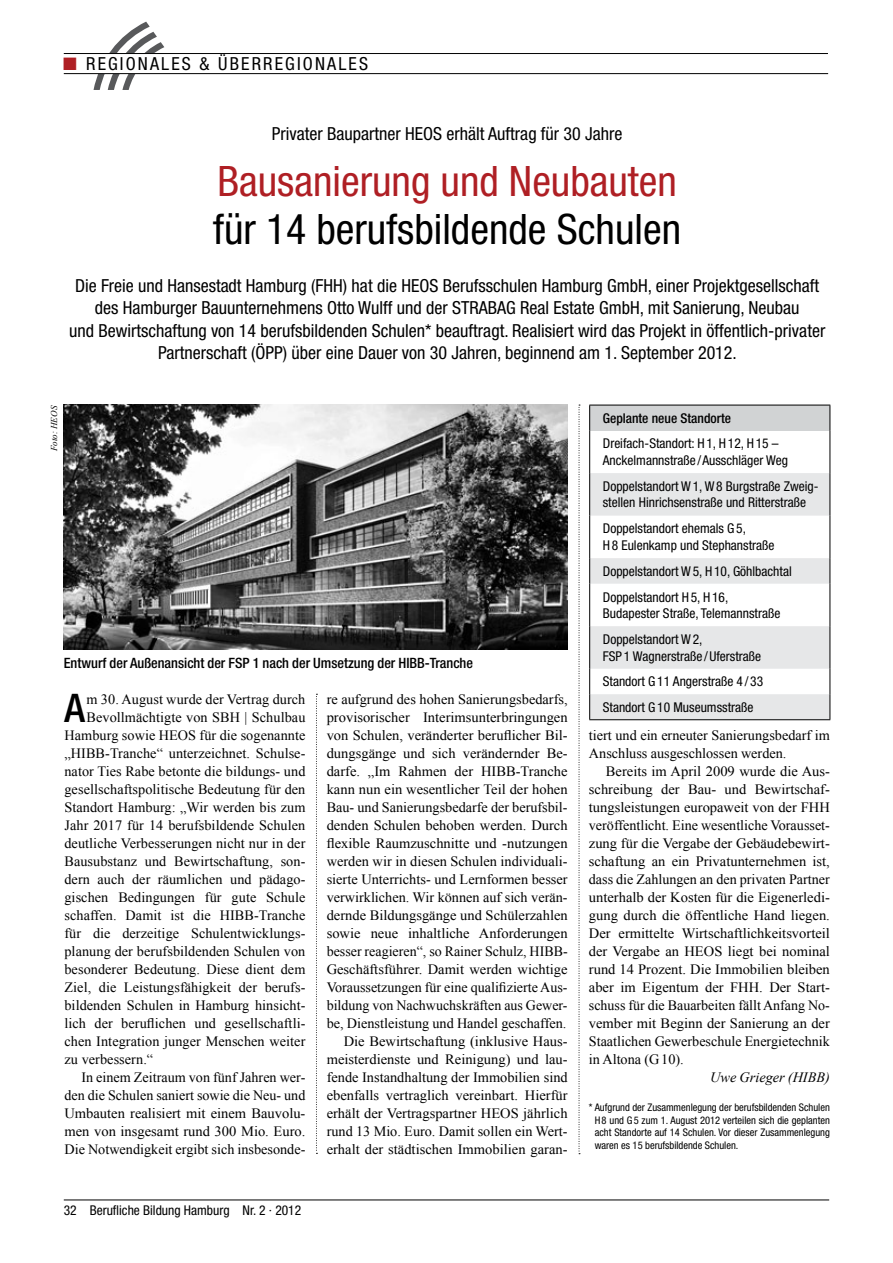
<style>
.page{position:relative;width:893px;height:1263px;background:#fff}
.page>*{position:absolute;margin:0;border:0;box-sizing:border-box;transform-origin:0 0}
.t1{font:condensed 42px "Helvetica Neue LT Std";color:#000}
.t2{font:condensed 42px "Helvetica Neue LT Std";color:#af1f24}
.t3{font:500 condensed 39.45px "Helvetica Neue LT Std";color:#000}
.t4{font:condensed 18px/22.5px "Helvetica Neue LT Std";color:#000;text-align:center}
.t5{font:condensed 18px "Helvetica Neue LT Std";letter-spacing:.12em;color:#000}
.t6{font:14.25px/18px "Times New Roman";color:#000;text-align:right}
.t7{font:500 condensed 14.25px "Helvetica Neue LT Std";color:#000}
.t8{font:italic 14.25px "Times New Roman";color:#000}
.t9{font:condensed 13.5px/16.5px "Helvetica Neue LT Std";color:#000}
.t10{font:500 condensed 13.5px "Helvetica Neue LT Std";color:#000}
.t11{font:condensed 10.5px/12.8px "Helvetica Neue LT Std";color:#000;text-align:justify}
.t12{font:italic 9px "Times New Roman";color:#000}
.s1{color:#af1f24}
</style>
<div class="page">
<hr style="left:64px;top:1199px;width:765px;height:1px;background:#000">
<svg style="left:94px;top:22px;width:70px;height:68px"></svg>
<div style="left:63px;top:54px;width:323px;height:20px;background:#fff"></div>
<hr style="left:64px;top:53px;width:764px;height:1px;background:#000">
<hr style="left:64px;top:73px;width:764px;height:1px;background:#000">
<svg style="left:316px;top:694px;width:1px;height:460px"></svg>
<svg style="left:579px;top:405px;width:1px;height:749px"></svg>
<div style="left:590px;top:405px;width:240px;height:26px;background:#d1d3d4"></div>
<svg style="left:590px;top:473px;width:240px;height:246px;fill:#e6e7e8"></svg>
<hr style="left:589px;top:405px;width:241px;height:1px;background:#000">
<svg style="left:589px;top:405px;width:1px;height:26px"></svg>
<svg style="left:830px;top:405px;width:1px;height:26px"></svg>
<hr style="left:589px;top:431px;width:1px;height:42px;background:#000">
<hr style="left:830px;top:431px;width:1px;height:42px;background:#000">
<hr style="left:589px;top:473px;width:1px;height:43px;background:#000">
<hr style="left:830px;top:473px;width:1px;height:43px;background:#000">
<hr style="left:589px;top:516px;width:1px;height:42px;background:#000">
<hr style="left:830px;top:516px;width:1px;height:42px;background:#000">
<svg style="left:589px;top:558px;width:1px;height:26px"></svg>
<svg style="left:830px;top:558px;width:1px;height:26px"></svg>
<hr style="left:589px;top:584px;width:1px;height:42px;background:#000">
<hr style="left:830px;top:584px;width:1px;height:42px;background:#000">
<hr style="left:589px;top:626px;width:1px;height:43px;background:#000">
<hr style="left:830px;top:626px;width:1px;height:43px;background:#000">
<svg style="left:589px;top:669px;width:1px;height:50px"></svg>
<svg style="left:830px;top:669px;width:1px;height:50px"></svg>
<hr style="left:589px;top:719px;width:241px;height:1px;background:#000">
<img style="left:64px;top:405px;width:504px;height:245px">
<p class="t5" style="left:63px;top:53px;width:306px"><span class="s1">■</span> Regionales &amp; ÜberRegionales</p>
<p class="t4" style="left:272px;top:123px;width:352px">Privater Baupartner HEOS erhält Auftrag für 30 Jahre</p>
<h1 class="t2" style="left:217px;top:157px;width:461px">Bausanierung und Neubauten</h1>
<h1 class="t1" style="left:213px;top:205px;width:469px">für 14 berufsbildende Schulen</h1>
<p class="t4" style="left:69px;top:274px;width:758px">Die Freie und Hansestadt Hamburg (FHH) hat die HEOS Berufsschulen Hamburg GmbH, einer Projektgesellschaft des Hamburger Bauunternehmens Otto Wulff und der STRABAG Real Estate GmbH, mit Sanierung, Neubau<br>und Bewirtschaftung von 14 berufsbildenden Schulen* beauftragt. Realisiert wird das Projekt in öffentlich-privater Partnerschaft (ÖPP) über eine Dauer von 30 Jahren, beginnend am 1. September 2012.</p>
<p class="t12" style="left:48px;top:451px;width:47px;rotate:-90deg">Foto: HEOS</p>
<p class="t7" style="left:64px;top:654px;width:411px">Entwurf der Außenansicht der FSP 1 nach der Umsetzung der HIBB-Tranche</p>
<h2 class="t3" style="left:64px;top:684px;width:22px">A</h2>
<p class="t6" style="left:87px;top:690px;width:220px">m 30. August wurde der Vertrag durch</p>
<p class="t6" style="left:87px;top:708px;width:220px">Bevollmächtigte von SBH | Schulbau</p>
<p class="t6" style="left:64px;top:726px;width:242px">Hamburg sowie HEOS für die sogenannte</p>
<p class="t6" style="left:64px;top:744px;width:242px">„HIBB-Tranche“ unterzeichnet. Schulse-</p>
<p class="t6" style="left:64px;top:762px;width:242px">nator Ties Rabe betonte die bildungs- und</p>
<p class="t6" style="left:64px;top:780px;width:242px">gesellschaftspolitische Bedeutung für den</p>
<p class="t6" style="left:64px;top:798px;width:242px">Standort Hamburg: „Wir werden bis zum</p>
<p class="t6" style="left:64px;top:816px;width:242px">Jahr 2017 für 14 berufsbildende Schulen</p>
<p class="t6" style="left:64px;top:834px;width:242px">deutliche Verbesserungen nicht nur in der</p>
<p class="t6" style="left:64px;top:852px;width:242px">Bausubstanz und Bewirtschaftung, son-</p>
<p class="t6" style="left:64px;top:870px;width:241px">dern auch der räumlichen und pädago-</p>
<p class="t6" style="left:64px;top:888px;width:242px">gischen Bedingungen für gute Schule</p>
<p class="t6" style="left:64px;top:906px;width:242px">schaffen. Damit ist die HIBB-Tranche</p>
<p class="t6" style="left:64px;top:924px;width:241px">für die derzeitige Schulentwicklungs-</p>
<p class="t6" style="left:64px;top:942px;width:242px">planung der berufsbildenden Schulen von</p>
<p class="t6" style="left:64px;top:960px;width:242px">besonderer Bedeutung. Diese dient dem</p>
<p class="t6" style="left:64px;top:978px;width:241px">Ziel, die Leistungsfähigkeit der berufs-</p>
<p class="t6" style="left:64px;top:996px;width:242px">bildenden Schulen in Hamburg hinsicht-</p>
<p class="t6" style="left:64px;top:1014px;width:242px">lich der beruflichen und gesellschaftli-</p>
<p class="t6" style="left:64px;top:1032px;width:242px">chen Integration junger Menschen weiter</p>
<p class="t6" style="left:64px;top:1050px;width:90px">zu verbessern.“</p>
<p class="t6" style="left:81px;top:1068px;width:225px">In einem Zeitraum von fünf Jahren wer-</p>
<p class="t6" style="left:64px;top:1086px;width:242px">den die Schulen saniert sowie die Neu- und</p>
<p class="t6" style="left:64px;top:1104px;width:243px">Umbauten realisiert mit einem Bauvolu-</p>
<p class="t6" style="left:64px;top:1122px;width:242px">men von insgesamt rund 300 Mio. Euro.</p>
<p class="t6" style="left:64px;top:1140px;width:242px">Die Notwendigkeit ergibt sich insbesonde-</p>
<p class="t9" style="left:64px;top:1202px;width:239px">32 Berufliche Bildung Hamburg Nr. 2 · 2012</p>
<p class="t6" style="left:327px;top:690px;width:242px">re aufgrund des hohen Sanierungsbedarfs, provisorischer Interimsunterbringungen von Schulen, veränderter beruflicher Bil&shy;dungsgänge und sich verändernder Be&shy;darfe. „Im Rahmen der HIBB-Tranche kann nun ein wesentlicher Teil der hohen Bau- und Sanierungsbedarfe der berufsbil&shy;denden Schulen behoben werden. Durch flexible Raumzuschnitte und -nutzungen werden wir in diesen Schulen individuali&shy;sierte Unterrichts- und Lernformen besser verwirklichen. Wir können auf sich verän&shy;dernde Bildungsgänge und Schülerzahlen sowie neue inhaltliche Anforderungen besser reagieren“, so Rainer Schulz, HIBB-Geschäftsführer. Damit werden wichtige Voraussetzungen für eine qualifizierte Aus&shy;bildung von Nachwuchskräften aus Gewer&shy;be, Dienstleistung und Handel geschaffen.<br>Die Bewirtschaftung (inklusive Haus&shy;meisterdienste und Reinigung) und lau&shy;fende Instandhaltung der Immobilien sind ebenfalls vertraglich vereinbart. Hierfür erhält der Vertragspartner HEOS jährlich rund 13 Mio. Euro. Damit sollen ein Wert&shy;erhalt der städtischen Immobilien garan-</p>
<p class="t10" style="left:603px;top:410px;width:130px">Geplante neue Standorte</p>
<p class="t9" style="left:603px;top:435px;width:187px">Dreifach-Standort: H1, H12, H15 –<br>Anckelmannstraße / Ausschläger Weg</p>
<p class="t9" style="left:603px;top:478px;width:217px">Doppelstandort W1, W8 Burgstraße Zweig&shy;stellen Hinrichsenstraße und Ritterstraße</p>
<p class="t9" style="left:603px;top:520px;width:173px">Doppelstandort ehemals G 5,<br>H8 Eulenkamp und Stephanstraße</p>
<p class="t9" style="left:603px;top:558px;width:190px;line-height:25.8px">Doppelstandort W5, H10, Göhlbachtal<br>Doppelstandort H5, H16,</p>
<p class="t9" style="left:603px;top:600px;width:179px;line-height:26px">Budapester Straße, Telemannstraße<br>Doppelstandort W2,</p>
<p class="t9" style="left:603px;top:643px;width:162px;line-height:25.5px">FSP 1 Wagnerstraße /Uferstraße<br>Standort G 11 Angerstraße 4 / 33<br>Standort G 10 Museumsstraße</p>
<p class="t6" style="left:589px;top:726px;width:242px;text-align:left">tiert und ein erneuter Sanierungsbedarf im<br>Anschluss ausgeschlossen werden.</p>
<p class="t6" style="left:589px;top:762px;width:243px;text-align:justify;text-indent:17px">Bereits im April 2009 wurde die Aus&shy;schreibung der Bau- und Bewirtschaf&shy;tungsleistungen europaweit von der FHH veröffentlicht. Eine wesentliche Vorausset&shy;zung für die Vergabe der Gebäudebewirt&shy;schaftung an ein Privatunternehmen ist, dass die Zahlungen an den privaten Partner unterhalb der Kosten für die Eigenerledi&shy;gung durch die öffentliche Hand liegen.<br>Der ermittelte Wirtschaftlichkeitsvorteil der Vergabe an HEOS liegt bei nominal rund 14 Prozent. Die Immobilien bleiben aber im Eigentum der FHH. Der Start&shy;schuss für die Bauarbeiten fällt Anfang No&shy;vember mit Beginn der Sanierung an der Staatlichen Gewerbeschule Energietechnik in Altona (G10).</p>
<p class="t8" style="left:710px;top:1067px;width:121px">Uwe Grieger (HIBB)</p>
<p class="t11" style="left:595px;top:1101px;width:237px;text-indent:-6px">* Aufgrund der Zusammenlegung der berufsbildenden Schulen H8 und G 5 zum 1. August 2012 verteilen sich die geplanten acht Standorte auf 14 Schulen. Vor dieser Zusammenlegung waren es 15 berufsbildende Schulen.</p>
</div>
